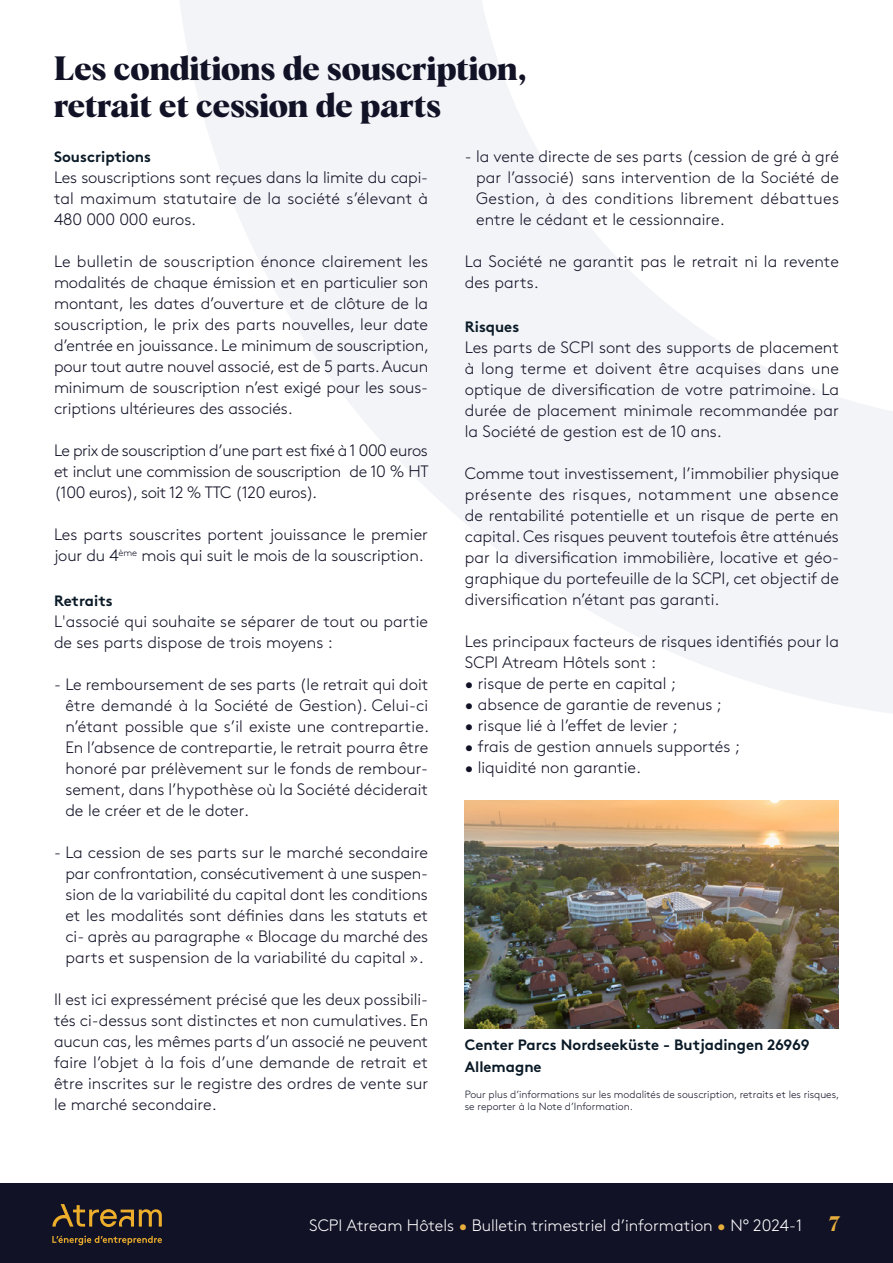
<style>
.page{position:relative;width:893px;height:1263px;background:#fff}
.page>*{position:absolute;margin:0;border:0;box-sizing:border-box;transform-origin:0 0}
.Titre_niveau_1__C88{font:700 33px "Albra";color:#121227}
.t1{font:700 21px "Albra";color:#e8ae3c}
.Texte_courant_2{font:300 16.5px/21px "Brown";color:#121227;text-align:justify}
.t2{font:300 16.5px "Brown";color:#fff}
.Texte_courant_2-2{font:700 15px "Brown";color:#091926}
.Titre_niveau_3{font:700 15px "Brown";color:#091926}
.Texte_courant_noir{font:300 10.5px/12.6px "Brown";color:#121227}
.s1{color:#e8ae3c}
</style>
<div class="page">
<svg style="left:180px;top:0;width:713px;height:713px"></svg>
<img style="left:465px;top:801px;width:374px;height:227px">
<div style="left:0;top:1183px;width:893px;height:80px;background:#121227"></div>
<svg style="left:52px;top:1235px;width:110px;height:10px"></svg>
<svg style="left:52px;top:1204px;width:110px;height:23px"></svg>
<p class="Titre_niveau_1__C88" style="left:54px;top:44px;width:474px">Les conditions de souscription,</p>
<p class="Titre_niveau_1__C88" style="left:54px;top:82px;width:388px">retrait et cession de parts</p>
<p class="Texte_courant_2" style="left:476px;top:145px;width:364px;text-indent:-11px">- la vente directe de ses parts (cession de gré à gré par l’associé) sans intervention de la Société de Gestion, à des conditions librement débattues entre le cédant et le cessionnaire.</p>
<p class="Texte_courant_2" style="left:465px;top:250px;width:376px">La Société ne garantit pas le retrait ni la revente des parts.</p>
<p class="Titre_niveau_3" style="left:465px;top:314px;width:56px">Risques</p>
<p class="Texte_courant_2" style="left:465px;top:335px;width:376px">Les parts de SCPI sont des supports de placement à long terme et doivent être acquises dans une optique de diversification de votre patrimoine. La durée de placement minimale recommandée par la Société de gestion est de 10 ans.</p>
<p class="Texte_courant_2" style="left:465px;top:461px;width:376px">Comme tout investissement, l’immobilier physique présente des risques, notamment une absence de rentabilité potentielle et un risque de perte en capital. Ces risques peuvent toutefois être atténués par la diversification immobilière, locative et géo&shy;graphique du portefeuille de la SCPI, cet objectif de diversification n’étant pas garanti.</p>
<p class="Texte_courant_2" style="left:465px;top:629px;width:376px">Les principaux facteurs de risques identifiés pour la<br>SCPI Atream Hôtels sont :</p>
<p class="Texte_courant_2" style="left:465px;top:671px;width:213px">• risque de perte en capital ;</p>
<p class="Texte_courant_2" style="left:465px;top:692px;width:259px">• absence de garantie de revenus ;</p>
<p class="Texte_courant_2" style="left:465px;top:713px;width:215px">• risque lié à l’effet de levier ;</p>
<p class="Texte_courant_2" style="left:465px;top:734px;width:277px">• frais de gestion annuels supportés ;</p>
<p class="Texte_courant_2" style="left:465px;top:755px;width:178px">• liquidité non garantie.</p>
<p class="Titre_niveau_3" style="left:54px;top:145px;width:99px">Souscriptions</p>
<p class="Texte_courant_2" style="left:54px;top:166px;width:376px">Les souscriptions sont reçues dans la limite du capi&shy;tal maximum statutaire de la société s’élevant à 480 000 000 euros.</p>
<p class="Texte_courant_2" style="left:54px;top:250px;width:377px">Le bulletin de souscription énonce clairement les modalités de chaque émission et en particulier son montant, les dates d’ouverture et de clôture de la souscription, le prix des parts nouvelles, leur date d’entrée en jouissance. Le minimum de souscription, pour tout autre nouvel associé, est de 5 parts. Aucun minimum de souscription n’est exigé pour les sous&shy;criptions ultérieures des associés.</p>
<p class="Texte_courant_2" style="left:54px;top:439px;width:376px">Le prix de souscription d’une part est fixé à 1 000 euros et inclut une commission de souscription de 10 % HT (100 euros), soit 12 % TTC (120 euros).</p>
<p class="Texte_courant_2" style="left:54px;top:523px;width:375px">Les parts souscrites portent jouissance le premier jour du 4<sup>ème</sup> mois qui suit le mois de la souscription.</p>
<p class="Texte_courant_2-2" style="left:54px;top:589px;width:60px">Retraits</p>
<p class="Texte_courant_2" style="left:54px;top:610px;width:376px">L'associé qui souhaite se séparer de tout ou partie de ses parts dispose de trois moyens :</p>
<p class="Texte_courant_2" style="left:65px;top:673px;width:365px;text-indent:-11px">- Le remboursement de ses parts (le retrait qui doit être demandé à la Société de Gestion). Celui-ci n’étant possible que s’il existe une contrepartie.<br>En l’absence de contrepartie, le retrait pourra être honoré par prélèvement sur le fonds de rembour&shy;sement, dans l’hypothèse où la Société déciderait de le créer et de le doter.</p>
<p class="Texte_courant_2" style="left:65px;top:841px;width:364px;text-indent:-11px">- La cession de ses parts sur le marché secondaire par confrontation, consécutivement à une suspen&shy;sion de la variabilité du capital dont les conditions et les modalités sont définies dans les statuts et ci- après au paragraphe « Blocage du marché des parts et suspension de la variabilité du capital ».</p>
<p class="Texte_courant_2" style="left:54px;top:988px;width:376px">Il est ici expressément précisé que les deux possibili&shy;tés ci-dessus sont distinctes et non cumulatives. En aucun cas, les mêmes parts d’un associé ne peuvent faire l’objet à la fois d’une demande de retrait et être inscrites sur le registre des ordres de vente sur le marché secondaire.</p>
<p class="Texte_courant_2-2" style="left:465px;top:1032px;width:346px">Center Parcs Nordseeküste - Butjadingen 26969</p>
<p class="Texte_courant_2-2" style="left:465px;top:1055px;width:78px">Allemagne</p>
<p class="Texte_courant_noir" style="left:465px;top:1087px;width:376px">Pour plus d’informations sur les modalités de souscription, retraits et les risques, se reporter à la Note d’Information.</p>
<p class="t2" style="left:309px;top:1213px;width:495px">SCPI Atream Hôtels <span class="s1">•</span> Bulletin trimestriel d’information <span class="s1">•</span> N° 2024-1</p>
<p class="t1" style="left:829px;top:1208px;width:13px">7</p>
</div>
